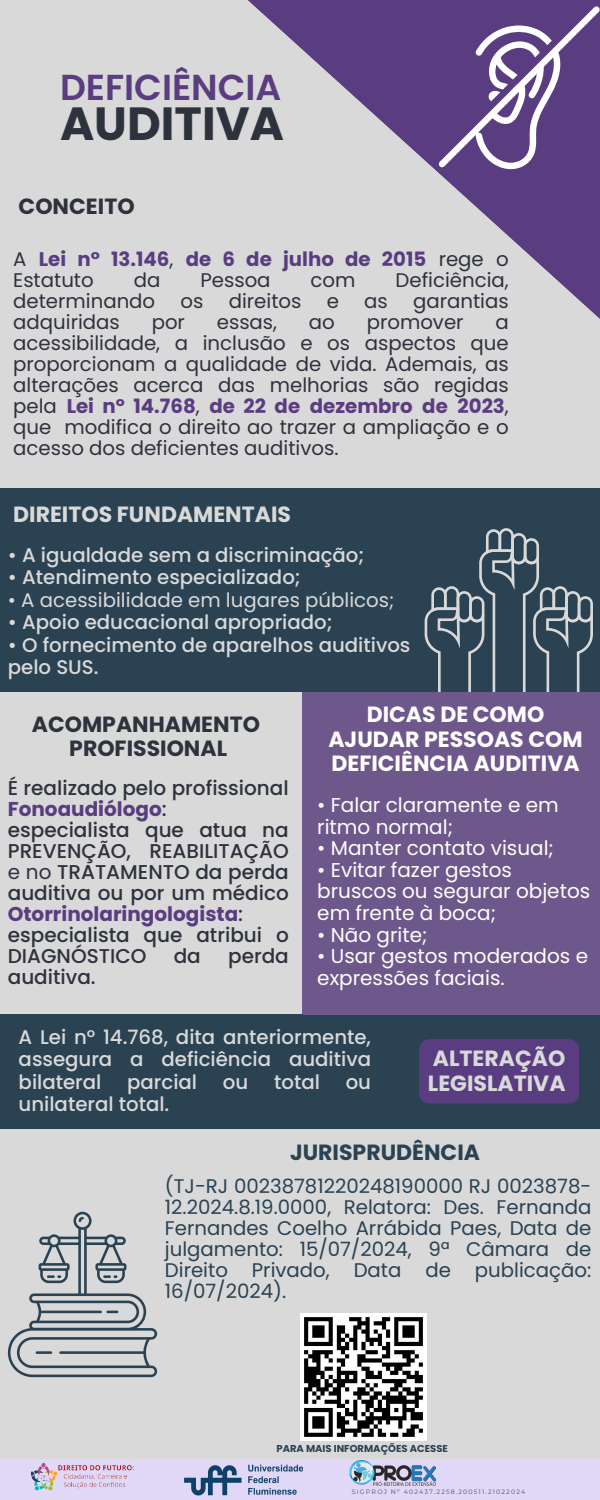
<style>
.page{position:relative;width:600px;height:1500px;background:#d9d9d9}
.page>*{position:absolute;margin:0;border:0;box-sizing:border-box;transform-origin:0 0}
.t1{font:700 46.5px "Poppins";color:#2e323d}
.t2{font:600 36.1px "Poppins";color:#5a3d80}
.t3{font:700 22px/24.8px "Poppins";color:#fff;text-align:center}
.t4{font:700 22px/24.8px "Poppins";color:#d9d9d9}
.t5{font:700 22px/23.2px "Poppins";color:#2e323d;text-align:center}
.t6{font:700 22px "Poppins";color:#2a4252}
.t7{font:500 20px/21px "Poppins";color:#2e323d}
.t8{font:20px/21.6px "Poppins";color:#fff}
.t9{font:19.7px/21px "Poppins";color:#2e323d;text-align:justify}
.t10{font:500 19.7px/22.5px "Poppins";color:#d9d9d9}
.t11{font:19.7px/21px "Poppins";color:#2a4252;text-align:justify}
.t12{font:700 19.7px/21px "Poppins";color:#5a3d80}
.t13{font:19.7px "Poppins";color:#d9d9d9}
.t14{font:700 10px "Poppins";color:#2a4252}
.t15{font:6.3px "Montserrat";letter-spacing:.18em;color:#5a3d80}
.s1{font-weight:400;color:#2e323d}
.s2{font-weight:700;color:#5a3d80}
.s3{font-weight:400}
</style>
<div class="page">
<svg style="left:95px;top:0;width:505px;height:489px"></svg>
<div style="left:0;top:489px;width:600px;height:203px;background:#2a4252"></div>
<div style="left:0;top:1014px;width:600px;height:114px;background:#2a4252"></div>
<svg style="left:439px;top:6px;width:161px;height:163px;background:#765e96"></svg>
<svg style="left:8px;top:1212px;width:149px;height:165px"></svg>
<div style="left:0;top:1459px;width:600px;height:41px;background:#e1d8f7"></div>
<svg style="left:425px;top:528px;width:168px;height:164px"></svg>
<div style="left:303px;top:692px;width:297px;height:322px;background:#6e578b"></div>
<img style="left:31px;top:1460px;width:103px;height:31px">
<img style="left:349px;top:1460px;width:86px;height:26px">
<img style="left:184px;top:1465px;width:119px;height:31px">
<img style="left:300px;top:1313px;width:127px;height:127px">
<div style="left:419px;top:1039px;width:160px;height:64px;background:#5a3d80"></div>
<h4 class="t2" style="left:60px;top:62px;width:223px">DEFICIÊNCIA</h4>
<h5 class="t1" style="left:60px;top:91px;width:225px">AUDITIVA</h5>
<h3 class="t5" style="left:19px;top:194px;width:118px">CONCEITO</h3>
<p class="t12" style="left:13px;top:248px;width:497px"><span class="s1">A</span> Lei n° 13.146<span class="s1">,</span> de 6 de julho de 2015 <span class="s1">rege o<br>Estatuto</span></p>
<p class="t9" style="left:134px;top:269px;width:28px">da</p>
<p class="t9" style="left:200px;top:269px;width:72px">Pessoa</p>
<p class="t9" style="left:311px;top:269px;width:46px">com</p>
<p class="t9" style="left:396px;top:269px;width:115px">Deficiência,</p>
<p class="t9" style="left:13px;top:290px;width:144px">determinando</p>
<p class="t9" style="left:181px;top:290px;width:24px">os</p>
<p class="t9" style="left:229px;top:290px;width:74px">direitos</p>
<p class="t9" style="left:327px;top:290px;width:14px">e</p>
<p class="t9" style="left:364px;top:290px;width:25px">as</p>
<p class="t9" style="left:413px;top:290px;width:97px">garantias</p>
<p class="t9" style="left:13px;top:311px;width:108px">adquiridas</p>
<p class="t9" style="left:152px;top:311px;width:35px">por</p>
<p class="t9" style="left:217px;top:311px;width:62px">essas,</p>
<p class="t9" style="left:309px;top:311px;width:27px">ao</p>
<p class="t9" style="left:367px;top:311px;width:98px">promover</p>
<p class="t9" style="left:13px;top:311px;width:497px;text-indent:482px">a acessibilidade, a inclusão e os aspectos que proporcionam a qualidade de vida. Ademais, as alterações acerca das melhorias são regidas pela <span class="s2">Lei nº 14.768</span>, <span class="s2">de 22 de dezembro de 2023</span>, que modifica o direito ao trazer a ampliação e o acesso dos deficientes auditivos.</p>
<h3 class="t4" style="left:13px;top:502px;width:279px">DIREITOS FUNDAMENTAIS</h3>
<p class="t10" style="left:8px;top:544px;width:358px">• A igualdade sem a discriminação;</p>
<p class="t10" style="left:8px;top:566px;width:295px">• Atendimento especializado;</p>
<p class="t13" style="left:8px;top:586px;width:388px">• A acessibilidade em lugares públicos;</p>
<p class="t10" style="left:8px;top:611px;width:326px">• Apoio educacional apropriado;</p>
<p class="t10" style="left:8px;top:634px;width:404px">• O fornecimento de aparelhos auditivos pelo SUS.</p>
<h6 class="t5" style="left:32px;top:713px;width:230px">ACOMPANHAMENTO<br>PROFISSIONAL</h6>
<h4 class="t7" style="left:8px;top:778px;width:283px">É realizado pelo profissional<br><span class="s2">Fonoaudiólogo</span>: especialista que atua na<br>PREVENÇÃO, REABILITAÇÃO <span class="s3">e no</span> TRATAMENTO da perda auditiva ou por um médico<br><span class="s2">Otorrinolaringologista</span>: especialista que atribui o<br>DIAGNÓSTICO</h4>
<h4 class="t7" style="left:174px;top:946px;width:29px">da</h4>
<h4 class="t7" style="left:228px;top:946px;width:62px">perda</h4>
<h4 class="t7" style="left:8px;top:967px;width:89px">auditiva.</h4>
<h6 class="t3" style="left:328px;top:702px;width:256px">DICAS DE COMO<br>AJUDAR PESSOAS COM<br>DEFICIÊNCIA AUDITIVA</h6>
<p class="t8" style="left:317px;top:794px;width:243px">• Falar claramente e em ritmo normal;</p>
<p class="t8" style="left:317px;top:837px;width:238px">• Manter contato visual;</p>
<p class="t8" style="left:317px;top:859px;width:274px">• Evitar fazer gestos bruscos ou segurar objetos em frente à boca;</p>
<p class="t8" style="left:317px;top:924px;width:112px">• Não grite;</p>
<p class="t8" style="left:317px;top:945px;width:272px">• Usar gestos moderados e expressões faciais.</p>
<h3 class="t10" style="left:19px;top:1025px;width:354px;text-align:justify">A Lei n° 14.768, dita anteriormente, assegura a deficiência auditiva bilateral</h3>
<h3 class="t10" style="left:127px;top:1070px;width:71px">parcial</h3>
<h3 class="t10" style="left:223px;top:1070px;width:27px">ou</h3>
<h3 class="t10" style="left:274px;top:1070px;width:47px">total</h3>
<h3 class="t10" style="left:346px;top:1070px;width:27px">ou</h3>
<h3 class="t10" style="left:19px;top:1093px;width:152px">unilateral total.</h3>
<p class="t4" style="left:428px;top:1046px;width:139px">ALTERAÇÃO<br>LEGISLATIVA</p>
<h3 class="t6" style="left:290px;top:1137px;width:192px">JURISPRUDÊNCIA</h3>
<h3 class="t11" style="left:165px;top:1176px;width:428px">(TJ-RJ 00238781220248190000 RJ 0023878- 12.2024.8.19.0000, Relatora: Des. Fernanda Fernandes Coelho Arrábida Paes, Data de julgamento: 15/07/2024, 9ª Câmara de Direito Privado, Data de publicação:<br>16/07/2024).</h3>
<p class="t14" style="left:276px;top:1442px;width:173px">PARA MAIS INFORMAÇÕES ACESSE</p>
<p class="t15" style="left:352px;top:1488px;width:175px">SIGPROJ Nº 402437.2258.200511.21022024</p>
</div>
